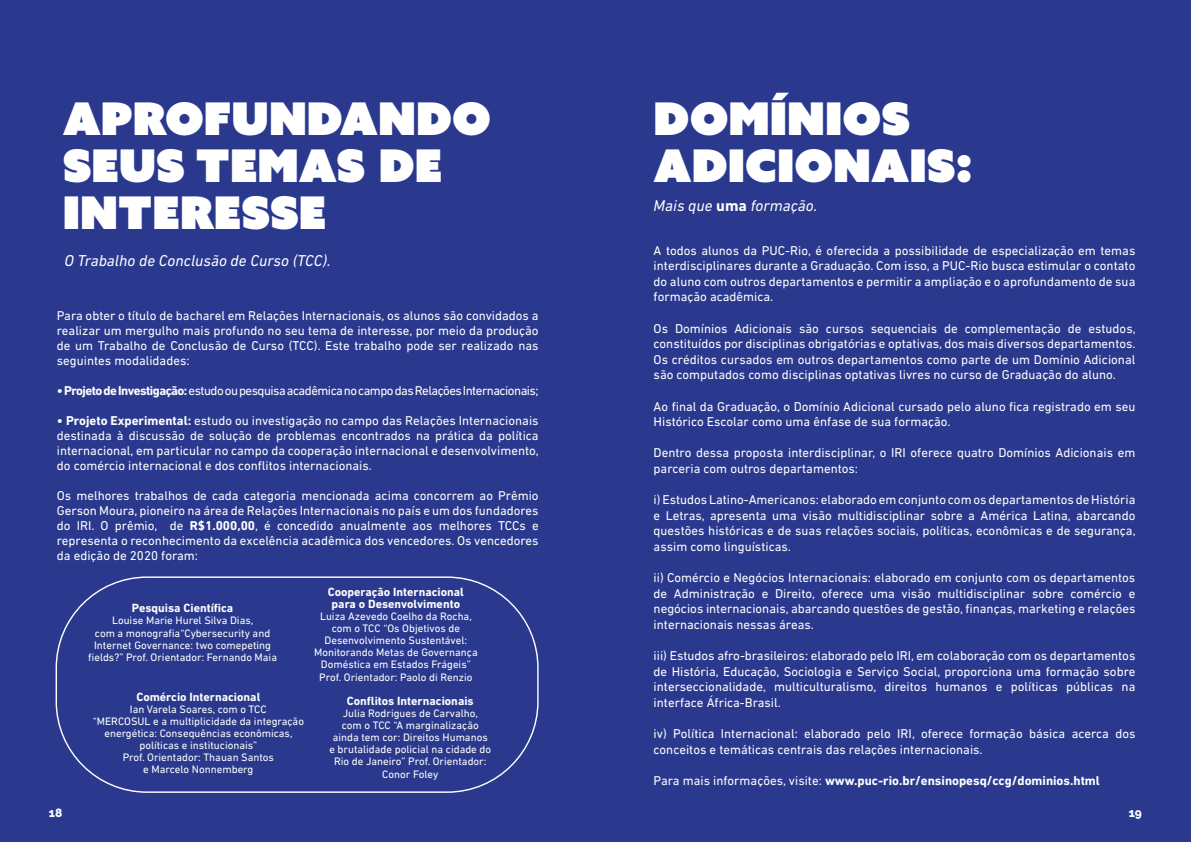
<style>
.page{position:relative;width:1191px;height:842px;background:#2a398e}
.page>*{position:absolute;margin:0;border:0;box-sizing:border-box;transform-origin:0 0}
.t1{font:45px/47px "Azo Sans Uber";color:#fff}
.t2{font:italic 16px "DIN Next LT Pro";color:#fff}
.t3{font:13px/15.6px "DIN Next LT Pro";color:#fff;text-align:justify}
.t4{font:13px "DIN Next LT Pro";letter-spacing:-.04em;color:#fff}
.t5{font:700 13px "DIN Next LT Pro";color:#fff}
.t6{font:700 12.1px/12.1px "DIN Next LT Pro";color:#fff;text-align:center}
.t7{font:800 12px "Raleway";color:#fff}
.t8{font:11px/12.1px "DIN Next LT Pro";color:#fff;text-align:center}
.s1{font-weight:700}
.s2{font-weight:700;font-style:normal}
.s3{font-weight:400}
</style>
<div class="page">
<h1 class="t1" style="left:63px;top:95px;width:430px">APROFUNDANDO<br>SEUS TEMAS DE<br>INTERESSE</h1>
<p class="t2" style="left:64px;top:251px;width:268px">O Trabalho de Conclusão de Curso (TCC).</p>
<p class="t3" style="left:57px;top:308px;width:483px;line-height:15px">Para obter o título de bacharel em Relações Internacionais, os alunos são convidados a realizar um mergulho mais profundo no seu tema de interesse, por meio da produção de um Trabalho de Conclusão de Curso (TCC). Este trabalho pode ser realizado nas seguintes modalidades:</p>
<p class="t4" style="left:57px;top:383px;width:483px"><span class="s1">• Projeto de Investigação:</span> estudo ou pesquisa acadêmica no campo das Relações Internacionais;</p>
<p class="t3" style="left:57px;top:413px;width:483px;line-height:15px"><span class="s1">• Projeto Experimental:</span> estudo ou investigação no campo das Relações Internacionais destinada à discussão de solução de problemas encontrados na prática da política internacional, em particular no campo da cooperação internacional e desenvolvimento, do comércio internacional e dos conflitos internacionais.</p>
<p class="t3" style="left:57px;top:488px;width:483px;line-height:15px">Os melhores trabalhos de cada categoria mencionada acima concorrem ao Prêmio Gerson Moura, pioneiro na área de Relações Internacionais no país e um dos fundadores do IRI. O prêmio, de <span class="s1">R$1.000,00</span>, é concedido anualmente aos melhores TCCs e representa o reconhecimento da excelência acadêmica dos vencedores. Os vencedores da edição de 2020 foram:</p>
<p class="t6" style="left:132px;top:602px;width:103px">Pesquisa Científica</p>
<p class="t8" style="left:88px;top:614px;width:190px">Louise Marie Hurel Silva Dias,<br>com a monografia“Cybersecurity and Internet Governance: two comepeting fields?” Prof. Orientador: Fernando Maia</p>
<p class="t6" style="left:136px;top:690px;width:125px">Comércio Internacional</p>
<p class="t8" style="left:93px;top:703px;width:213px">Ian Varela Soares, com o TCC<br>“MERCOSUL e a multiplicidade da integração energética: Consequências econômicas, políticas e institucionais”<br>Prof. Orientador: Thauan Santos<br>e Marcelo Nonnemberg</p>
<p class="t6" style="left:328px;top:586px;width:138px">Cooperação Internacional para o Desenvolvimento</p>
<p class="t8" style="left:314px;top:610px;width:165px">Luiza Azevedo Coelho da Rocha, com o TCC “Os Objetivos de<br>Desenvolvimento Sustentável:<br>Monitorando Metas de Governança<br>Doméstica em Estados Frágeis”<br>Prof. Orientador: Paolo di Renzio</p>
<p class="t6" style="left:347px;top:695px;width:128px">Conflitos Internacionais</p>
<p class="t8" style="left:329px;top:707px;width:163px">Julia Rodrigues de Carvalho,<br>com o TCC “A marginalização ainda tem cor: Direitos Humanos e brutalidade policial na cidade do<br>Rio de Janeiro” Prof. Orientador:<br>Conor Foley</p>
<h1 class="t1" style="left:653px;top:95px;width:321px">DOMÍNIOS<br>ADICIONAIS:</h1>
<p class="t2" style="left:653px;top:196px;width:165px">Mais que <span class="s2">uma</span> formação.</p>
<p class="t3" style="left:653px;top:242px;width:483px">A todos alunos da PUC-Rio, é oferecida a possibilidade de especialização em temas interdisciplinares durante a Graduação. Com isso, a PUC-Rio busca estimular o contato do aluno com outros departamentos e permitir a ampliação e o aprofundamento de sua formação acadêmica.</p>
<p class="t3" style="left:653px;top:320px;width:483px">Os Domínios Adicionais são cursos sequenciais de complementação de estudos, constituídos por disciplinas obrigatórias e optativas, dos mais diversos departamentos.<br>Os créditos cursados em outros departamentos como parte de um Domínio Adicional são computados como disciplinas optativas livres no curso de Graduação do aluno.</p>
<p class="t3" style="left:653px;top:398px;width:483px">Ao final da Graduação, o Domínio Adicional cursado pelo aluno fica registrado em seu<br>Histórico Escolar como uma ênfase de sua formação.</p>
<p class="t3" style="left:653px;top:445px;width:483px">Dentro dessa proposta interdisciplinar, o IRI oferece quatro Domínios Adicionais em parceria com outros departamentos:</p>
<p class="t3" style="left:653px;top:492px;width:483px">i) Estudos Latino-Americanos: elaborado em conjunto com os departamentos de História e Letras, apresenta uma visão multidisciplinar sobre a América Latina, abarcando questões históricas e de suas relações sociais, políticas, econômicas e de segurança, assim como linguísticas.</p>
<p class="t3" style="left:653px;top:570px;width:483px">ii) Comércio e Negócios Internacionais: elaborado em conjunto com os departamentos de Administração e Direito, oferece uma visão multidisciplinar sobre comércio e negócios internacionais, abarcando questões de gestão, finanças, marketing e relações internacionais nessas áreas.</p>
<p class="t3" style="left:653px;top:648px;width:483px">iii) Estudos afro-brasileiros: elaborado pelo IRI, em colaboração com os departamentos de História, Educação, Sociologia e Serviço Social, proporciona uma formação sobre interseccionalidade, multiculturalismo, direitos humanos e políticas públicas na interface África-Brasil.</p>
<p class="t3" style="left:653px;top:726px;width:483px">iv) Política Internacional: elaborado pelo IRI, oferece formação básica acerca dos conceitos e temáticas centrais das relações internacionais.</p>
<p class="t5" style="left:653px;top:773px;width:448px"><span class="s3">Para mais informações, visite:</span> www.puc-rio.br/ensinopesq/ccg/dominios.html</p>
<p class="t7" style="left:49px;top:806px;width:15px">18</p>
<p class="t7" style="left:1128px;top:806px;width:15px">19</p>
</div>
